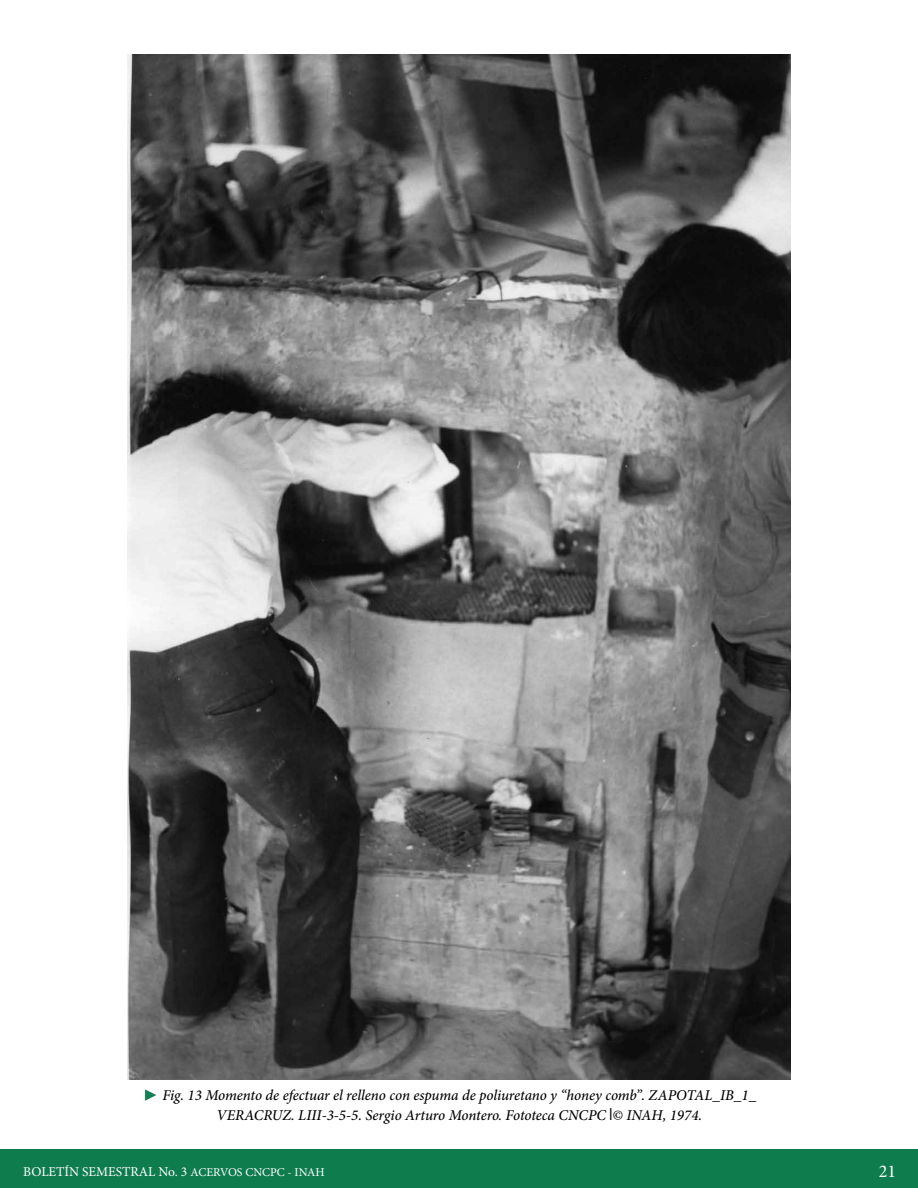
<style>
.page{position:relative;width:918px;height:1188px;background:#fff}
.page>*{position:absolute;margin:0;border:0;box-sizing:border-box;transform-origin:0 0}
.t1{font:18px "Minion Pro";color:#fff}
.t2{font:italic 500 15px/19.8px "Minion Pro";letter-spacing:-.005em;color:#000;text-align:center}
.t3{font:13.5px "Minion Pro";color:#fff}
.s1{font-family:"Arial Narrow";font-weight:400;font-style:normal;font-size:16.5px}
.s2{font-size:12px}
</style>
<div class="page">
<div style="left:0;top:1149px;width:918px;height:39px;background:#0e7c4d"></div>
<img style="left:127px;top:54px;width:664px;height:1025px">
<svg style="left:145px;top:1089px;width:11px;height:12px"></svg>
<p class="t2" style="left:163px;top:1086px;width:595px">Fig. 13 Momento de efectuar el relleno con espuma de poliuretano y “honey comb”. ZAPOTAL_IB_1_<br>VERACRUZ. LIII-3-5-5. Sergio Arturo Montero. Fototeca CNCPC <span class="s1">l</span>© INAH, 1974.</p>
<p class="t3" style="left:23px;top:1162px;width:303px">BOLETÍN SEMESTRAL No. 3 <span class="s2">ACERVOS CNCPC - INAH</span></p>
<p class="t1" style="left:879px;top:1159px;width:19px">21</p>
</div>
